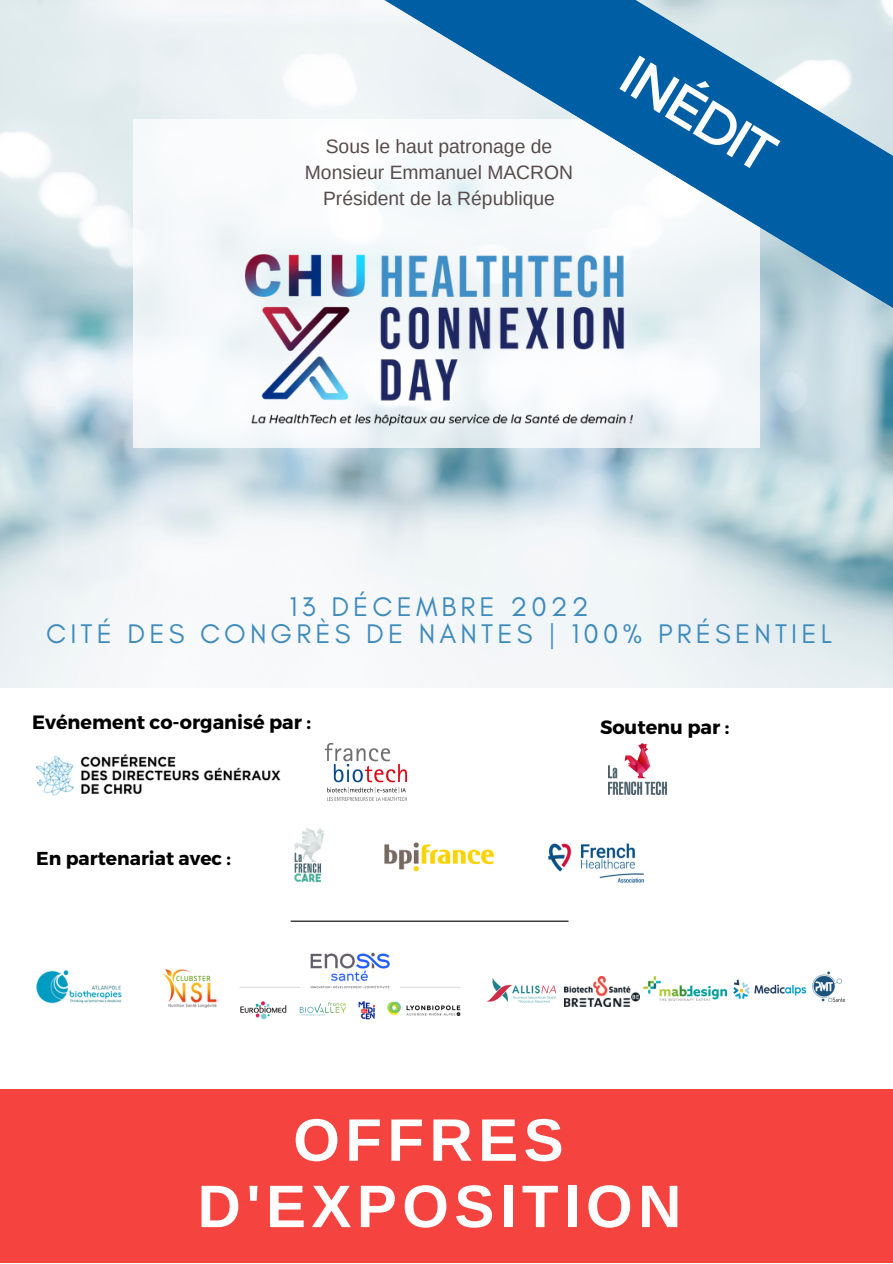
<style>
.page{position:relative;width:893px;height:1264px;background:#fff}
.page>*{position:absolute;margin:0;border:0;box-sizing:border-box;transform-origin:0 0}
.t1{font:700 60px/66.3px "Arimo";letter-spacing:.09em;color:#fff;text-align:center}
.t2{font:55.5px "Montserrat";color:#fff}
.t3{font:27.45px/27.5px "Glacial Indifference";letter-spacing:.15em;color:#3e8bbc;text-align:center}
.t4{font:19.35px/25.8px "Arimo";color:#574c4c;text-align:center}
.t5{font:700 19.2px "Montserrat";color:#000}
.t6{font:700 18.75px "Montserrat";color:#000}
</style>
<div class="page">
<div style="left:0;top:1089px;width:892px;height:172px;background:#f5443f"></div>
<img style="left:0;top:0;width:892px;height:687px">
<svg style="left:133px;top:120px;width:626px;height:328px;fill:#f6f9fa"></svg>
<img style="left:245px;top:254px;width:387px;height:179px">
<img style="left:325px;top:743px;width:81px;height:57px">
<img style="left:36px;top:755px;width:245px;height:41px">
<img style="left:608px;top:743px;width:58px;height:52px">
<img style="left:548px;top:843px;width:96px;height:40px">
<img style="left:294px;top:828px;width:31px;height:55px">
<img style="left:487px;top:978px;width:70px;height:25px">
<img style="left:36px;top:970px;width:86px;height:33px">
<img style="left:564px;top:976px;width:75px;height:30px">
<img style="left:733px;top:979px;width:74px;height:20px">
<hr style="left:291px;top:920px;width:277px;height:1px;background:#000">
<img style="left:239px;top:952px;width:222px;height:68px">
<img style="left:163px;top:969px;width:54px;height:39px">
<img style="left:384px;top:842px;width:111px;height:30px">
<img style="left:643px;top:976px;width:83px;height:24px">
<img style="left:812px;top:971px;width:34px;height:31px">
<svg style="left:382px;top:0;width:510px;height:317px"></svg>
<p class="t4" style="left:326px;top:134px;width:228px">Sous le haut patronage de</p>
<p class="t4" style="left:305px;top:159px;width:270px">Monsieur Emmanuel MACRON<br>Président de la République</p>
<h2 class="t2" style="left:643px;top:39px;width:172px;rotate:31deg">INÉDIT</h2>
<h3 class="t3" style="left:46px;top:592px;width:787px">13 DÉCEMBRE 2022<br>CITÉ DES CONGRÈS DE NANTES | 100% PRÉSENTIEL</h3>
<p class="t5" style="left:32px;top:709px;width:280px">Evénement co-organisé par :</p>
<p class="t5" style="left:600px;top:714px;width:131px">Soutenu par :</p>
<p class="t6" style="left:36px;top:846px;width:196px">En partenariat avec :</p>
<h1 class="t1" style="left:197px;top:1106px;width:485px">OFFRES<br>D'EXPOSITION</h1>
</div>
